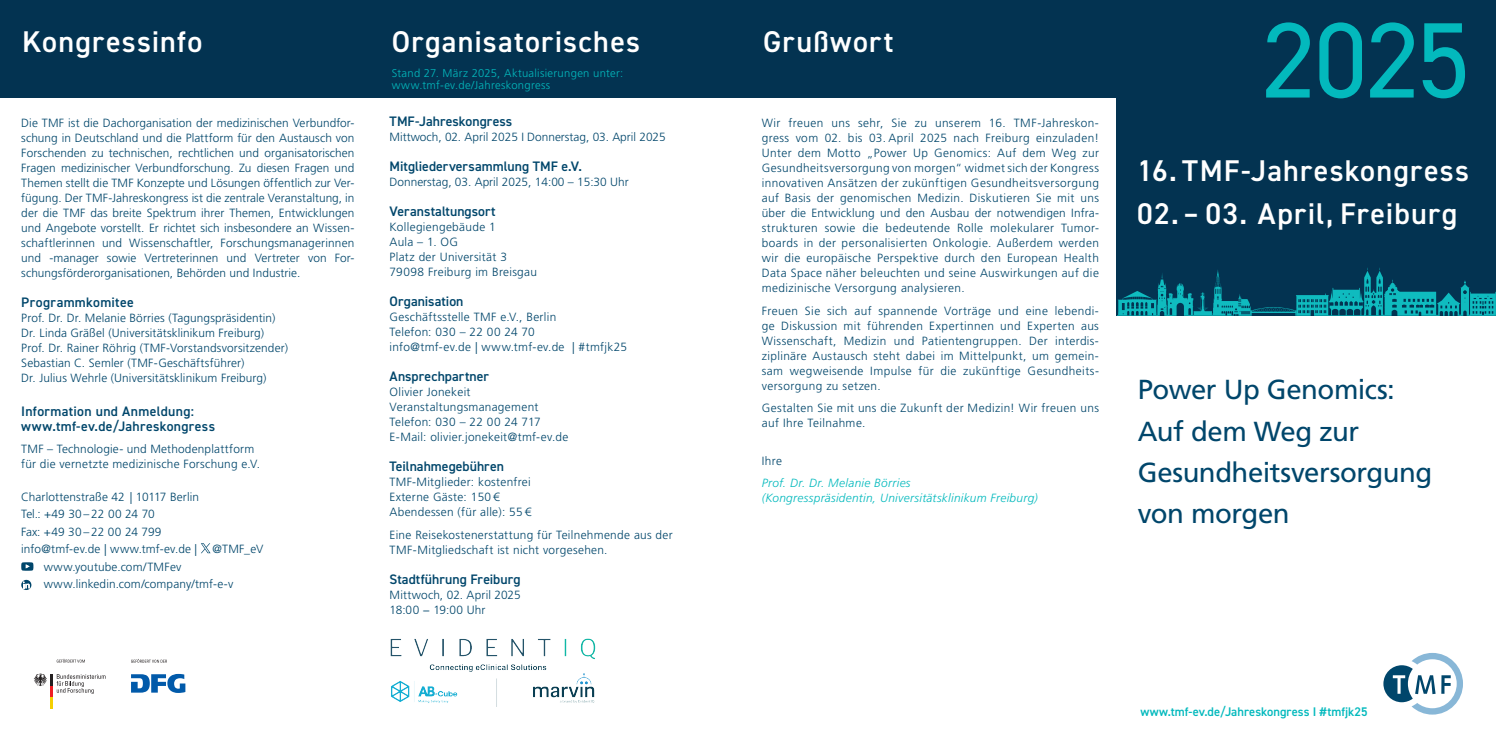
<style>
.page{position:relative;width:1496px;height:752px;background:#fff}
.page>*{position:absolute;margin:0;border:0;box-sizing:border-box;transform-origin:0 0}
.t1{font:107.5px "DIN2014";color:#03b9bd}
.t2{font:600 30px/42.5px "DIN2014";letter-spacing:.04em;color:#fff}
.t3{font:27.5px/41.2px "Frutiger LT Std";letter-spacing:-.015em;color:#00466b}
.t4{font:600 13.75px/15px "DIN2014";letter-spacing:.005em;color:#00466b}
.t5{font:600 12.5px "DIN2014";color:#03b9bd}
.t6{font:300 11.88px/15px "Frutiger LT Std";letter-spacing:.02em;color:#00466b}
.t7{font:300 11.88px "Frutiger LT Std";color:#00466b}
.t8{font:italic 300 11.88px/15px "Frutiger LT Std";letter-spacing:.025em;color:#03b9bd}
.t9{font:300 11.25px/12.5px "Frutiger LT Std";letter-spacing:.025em;color:#03b9bd}
</style>
<div class="page">
<div style="left:0;top:0;width:1482px;height:97px;background:#033351"></div>
<svg style="left:1383px;top:653px;width:79px;height:61px"></svg>
<div style="left:1116px;top:0;width:379px;height:315px;background:#033351"></div>
<svg style="left:131px;top:659px;width:36px;height:3px"></svg>
<svg style="left:57px;top:658px;width:28px;height:4px"></svg>
<svg style="left:201px;top:543px;width:9px;height:10px"></svg>
<svg style="left:21px;top:562px;width:12px;height:8px"></svg>
<svg style="left:21px;top:579px;width:11px;height:10px"></svg>
<svg style="left:34px;top:673px;width:71px;height:35px"></svg>
<svg style="left:131px;top:673px;width:54px;height:19px"></svg>
<img style="left:390px;top:638px;width:206px;height:69px">
<svg style="left:1118px;top:268px;width:377px;height:47px"></svg>
<h2 class="t2" style="left:22px;top:19px;width:182px">Kongressinfo</h2>
<p class="t6" style="left:21px;top:115px;width:335px;text-align:justify">Die TMF ist die Dachorganisation der medizinischen Verbundfor&shy;schung in Deutschland und die Plattform für den Austausch von Forschenden zu technischen, rechtlichen und organisatorischen Fragen medizinischer Verbundforschung. Zu diesen Fragen und Themen stellt die TMF Konzepte und Lösungen öffentlich zur Ver&shy;fügung. Der TMF-Jahreskongress ist die zentrale Veranstaltung, in der die TMF das breite Spektrum ihrer Themen, Entwicklungen und Angebote vorstellt. Er richtet sich insbesondere an Wissen&shy;schaftlerinnen und Wissenschaftler, Forschungsmanagerinnen und -manager sowie Vertreterinnen und Vertreter von For&shy;schungsförderorganisationen, Behörden und Industrie.</p>
<p class="t4" style="left:21px;top:294px;width:114px">Programmkomitee</p>
<p class="t6" style="left:21px;top:310px;width:268px">Prof. Dr. Dr. Melanie Börries (Tagungspräsidentin)<br>Dr. Linda Gräßel (Universitätsklinikum Freiburg)<br>Prof. Dr. Rainer Röhrig (TMF-Vorstandsvorsitzender)<br>Sebastian C. Semler (TMF-Geschäftsführer)<br>Dr. Julius Wehrle (Universitätsklinikum Freiburg)</p>
<p class="t4" style="left:21px;top:403px;width:195px">Information und Anmeldung: www.tmf-ev.de/Jahreskongress</p>
<p class="t6" style="left:21px;top:441px;width:240px">TMF – Technologie- und Methodenplattform für die vernetzte medizinische Forschung e.V.</p>
<p class="t6" style="left:21px;top:487px;width:179px;line-height:17.5px">Charlottenstraße 42 | 10117 Berlin<br>Tel.: +49 30 – 22 00 24 70<br>Fax: +49 30 – 22 00 24 799 info@tmf-ev.de | www.tmf-ev.de |</p>
<p class="t6" style="left:213px;top:541px;width:52px">@TMF_eV</p>
<p class="t6" style="left:44px;top:557px;width:191px;line-height:17.5px">www.youtube.com/TMFev www.linkedin.com/company/tmf-e-v</p>
<h2 class="t2" style="left:392px;top:19px;width:250px">Organisatorisches</h2>
<h1 class="t1" style="left:1261px;top:-7px;width:210px">2025</h1>
<h2 class="t2" style="left:763px;top:19px;width:132px">Grußwort</h2>
<p class="t9" style="left:392px;top:67px;width:233px">Stand 27. März 2025, Aktualisierungen unter: www.tmf-ev.de/Jahreskongress</p>
<p class="t4" style="left:389px;top:113px;width:124px">TMF-Jahreskongress</p>
<p class="t7" style="left:389px;top:130px;width:278px">Mittwoch, 02. April 2025 I Donnerstag, 03. April 2025</p>
<p class="t4" style="left:389px;top:158px;width:194px">Mitgliederversammlung TMF e.V.</p>
<p class="t7" style="left:389px;top:175px;width:240px">Donnerstag, 03. April 2025, 14:00 – 15:30 Uhr</p>
<p class="t4" style="left:389px;top:203px;width:108px">Veranstaltungsort</p>
<p class="t6" style="left:389px;top:219px;width:149px">Kollegiengebäude 1<br>Aula – 1. OG<br>Platz der Universität 3<br>79098 Freiburg im Breisgau</p>
<p class="t4" style="left:389px;top:293px;width:75px">Organisation</p>
<p class="t6" style="left:389px;top:309px;width:239px">Geschäftsstelle TMF e.V., Berlin<br>Telefon: 030 – 22 00 24 70<br>info@tmf-ev.de | www.tmf-ev.de | #tmfjk25</p>
<p class="t4" style="left:389px;top:368px;width:101px">Ansprechpartner</p>
<p class="t6" style="left:389px;top:384px;width:180px">Olivier Jonekeit<br>Veranstaltungsmanagement<br>Telefon: 030 – 22 00 24 717<br>E-Mail: olivier.jonekeit@tmf-ev.de</p>
<p class="t4" style="left:389px;top:458px;width:116px">Teilnahmegebühren</p>
<p class="t6" style="left:389px;top:474px;width:143px">TMF-Mitglieder: kostenfrei<br>Externe Gäste: 150 €<br>Abendessen (für alle): 55 €</p>
<p class="t6" style="left:389px;top:527px;width:285px">Eine Reisekostenerstattung für Teilnehmende aus der<br>TMF-Mitgliedschaft ist nicht vorgesehen.</p>
<p class="t4" style="left:389px;top:570px;width:132px">Stadtführung Freiburg</p>
<p class="t6" style="left:389px;top:587px;width:133px">Mittwoch, 02. April 2025<br>18:00 − 19:00 Uhr</p>
<p class="t6" style="left:761px;top:115px;width:339px;text-align:justify">Wir freuen uns sehr, Sie zu unserem 16. TMF-Jahreskon&shy;gress vom 02. bis 03. April 2025 nach Freiburg einzuladen!<br>Unter dem Motto „Power Up Genomics: Auf dem Weg zur Gesundheitsversorgung von morgen“ widmet sich der Kongress innovativen Ansätzen der zukünftigen Gesundheitsversorgung auf Basis der genomischen Medizin. Diskutieren Sie mit uns über die Entwicklung und den Ausbau der notwendigen Infra&shy;strukturen sowie die bedeutende Rolle molekularer Tumor&shy;boards in der personalisierten Onkologie. Außerdem werden wir die europäische Perspektive durch den European Health Data Space näher beleuchten und seine Auswirkungen auf die medizinische Versorgung analysieren.</p>
<p class="t6" style="left:761px;top:303px;width:338px;text-align:justify">Freuen Sie sich auf spannende Vorträge und eine lebendi&shy;ge Diskussion mit führenden Expertinnen und Experten aus Wissenschaft, Medizin und Patientengruppen. Der interdis&shy;ziplinäre Austausch steht dabei im Mittelpunkt, um gemein&shy;sam wegweisende Impulse für die zukünftige Gesundheits&shy;versorgung zu setzen.</p>
<p class="t6" style="left:761px;top:400px;width:338px">Gestalten Sie mit uns die Zukunft der Medizin! Wir freuen uns auf Ihre Teilnahme.</p>
<p class="t6" style="left:761px;top:453px;width:22px">Ihre</p>
<p class="t8" style="left:761px;top:475px;width:277px">Prof. Dr. Dr. Melanie Börries<br>(Kongresspräsidentin, Universitätsklinikum Freiburg)</p>
<h2 class="t2" style="left:1137px;top:149px;width:333px">16. TMF-Jahreskongress<br>02.– 03. April, Freiburg</h2>
<h3 class="t3" style="left:1137px;top:369px;width:296px">Power Up Genomics:<br>Auf dem Weg zur<br>Gesundheitsversorgung von morgen</h3>
<p class="t5" style="left:1140px;top:703px;width:229px">www.tmf-ev.de/Jahreskongress I #tmfjk25</p>
</div>
